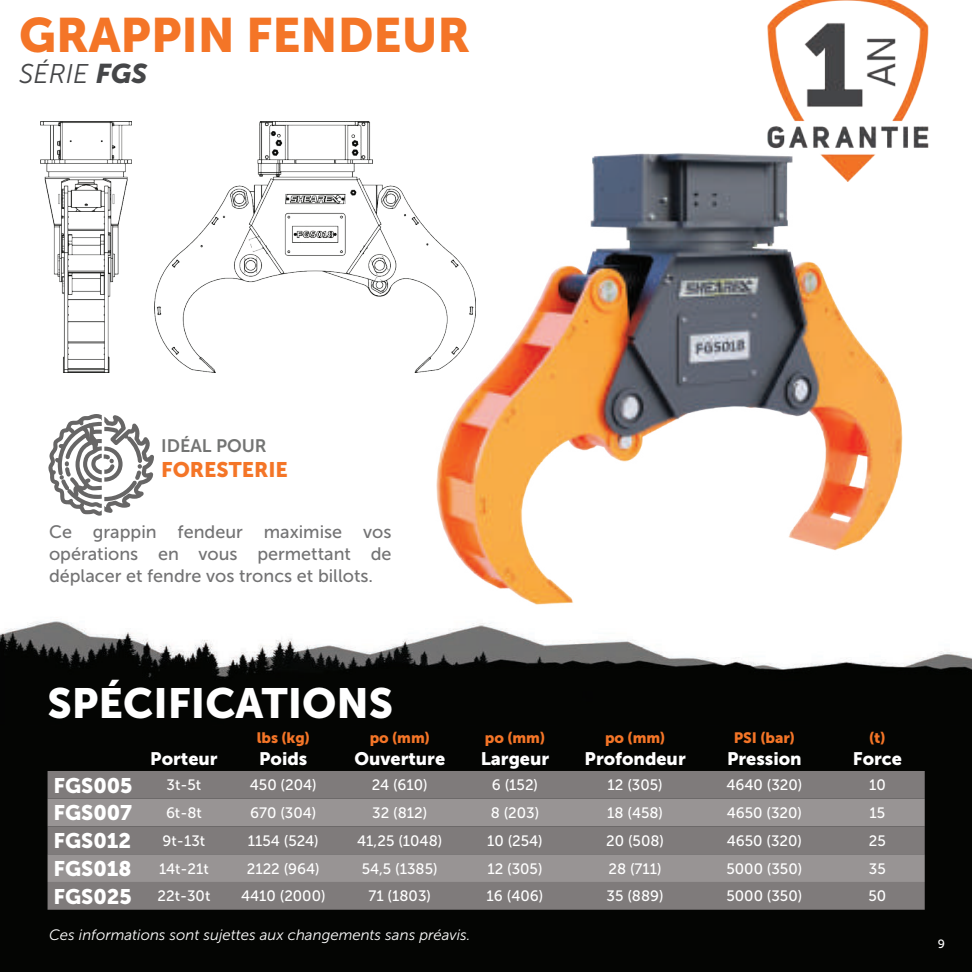
<style>
.page{position:relative;width:972px;height:972px;background:#fff}
.page>*{position:absolute;margin:0;border:0;box-sizing:border-box;transform-origin:0 0}
.t1{font:48px "Museo Sans 900";color:#f47527}
.t2{font:42px "Museo Sans 900";color:#fff}
.t3{font:italic 27px "Museo Sans 300";color:#454648}
.t4{font:21px "Museo Sans 900";color:#fff}
.t5{font:21px "Museo Sans 900";color:#f47527}
.t6{font:18px/21.6px "Museo Sans 500";color:#737374;text-align:justify}
.t7{font:18px "Museo Sans 900";color:#fff}
.t8{font:18px "Museo Sans 700";color:#737473}
.t9{font:15px "Museo Sans 500";color:#fff}
.t10{font:italic 15px "Museo Sans 300";color:#fff}
.t11{font:15px "Museo Sans 900";color:#f47527}
.t12{font:12px "Museo Sans 500";color:#fff}
.s1{font-family:"Museo Sans 900"}
.s2{font-family:"Museo Sans 900";font-size:21px}
</style>
<div class="page">
<div style="left:0;top:622px;width:972px;height:350px;background:#040503"></div>
<img style="left:0;top:372px;width:972px;height:306px">
<img style="left:432px;top:153px;width:480px;height:460px">
<img style="left:154px;top:121px;width:322px;height:251px">
<img style="left:40px;top:121px;width:92px;height:251px">
<svg style="left:48px;top:414px;width:106px;height:102px"></svg>
<div style="left:48px;top:771px;width:877px;height:139px;background:#7f7b7b"></div>
<svg style="left:48px;top:799px;width:877px;height:83px;background:#8e8a8a"></svg>
<img style="left:755px;top:0;width:174px;height:181px">
<h1 class="t1" style="left:19px;top:8px;width:453px">GRAPPIN FENDEUR</h1>
<h3 class="t3" style="left:19px;top:59px;width:130px">SÉRIE <span class="s1">FGS</span></h3>
<p class="t8" style="left:161px;top:436px;width:107px">IDÉAL POUR</p>
<h3 class="t5" style="left:161px;top:458px;width:128px">FORESTERIE</h3>
<p class="t6" style="left:49px;top:521px;width:344px">Ce grappin fendeur maximise vos opérations en vous permettant de déplacer et fendre vos troncs et billots.</p>
<h2 class="t2" style="left:48px;top:680px;width:347px">SPÉCIFICATIONS</h2>
<p class="t7" style="left:150px;top:748px;width:69px">Porteur</p>
<p class="t11" style="left:257px;top:730px;width:55px">lbs (kg)</p>
<p class="t7" style="left:259px;top:748px;width:50px">Poids</p>
<p class="t11" style="left:370px;top:730px;width:62px">po (mm)</p>
<p class="t7" style="left:354px;top:748px;width:92px">Ouverture</p>
<p class="t11" style="left:485px;top:730px;width:62px">po (mm)</p>
<p class="t7" style="left:481px;top:748px;width:70px">Largeur</p>
<p class="t11" style="left:605px;top:730px;width:62px">po (mm)</p>
<p class="t7" style="left:585px;top:748px;width:103px">Profondeur</p>
<p class="t11" style="left:734px;top:730px;width:63px">PSI (bar)</p>
<p class="t7" style="left:727px;top:748px;width:76px">Pression</p>
<p class="t11" style="left:869px;top:730px;width:18px">(t)</p>
<p class="t7" style="left:853px;top:748px;width:51px">Force</p>
<h3 class="t4" style="left:54px;top:773px;width:81px">FGS005</h3>
<p class="t9" style="left:167px;top:777px;width:36px">3t-5t</p>
<p class="t9" style="left:250px;top:777px;width:68px">450 (204)</p>
<p class="t9" style="left:372px;top:777px;width:58px">24 (610)</p>
<p class="t9" style="left:492px;top:777px;width:48px">6 (152)</p>
<p class="t9" style="left:608px;top:777px;width:57px">12 (305)</p>
<p class="t9" style="left:726px;top:777px;width:77px">4640 (320)</p>
<p class="t9" style="left:869px;top:777px;width:18px">10</p>
<h3 class="t4" style="left:54px;top:801px;width:80px">FGS007</h3>
<p class="t9" style="left:166px;top:805px;width:37px">6t-8t</p>
<p class="t9" style="left:250px;top:805px;width:68px">670 (304)</p>
<p class="t9" style="left:372px;top:805px;width:57px">32 (812)</p>
<p class="t9" style="left:491px;top:805px;width:50px">8 (203)</p>
<p class="t9" style="left:607px;top:805px;width:57px">18 (458)</p>
<p class="t9" style="left:727px;top:805px;width:77px">4650 (320)</p>
<p class="t9" style="left:870px;top:805px;width:17px">15</p>
<h3 class="t4" style="left:54px;top:829px;width:79px">FGS012</h3>
<p class="t9" style="left:163px;top:833px;width:44px">9t-13t</p>
<p class="t9" style="left:248px;top:833px;width:72px">1154 (524)</p>
<p class="t9" style="left:357px;top:833px;width:87px">41,25 (1048)</p>
<p class="t9" style="left:487px;top:833px;width:57px">10 (254)</p>
<p class="t9" style="left:606px;top:833px;width:59px">20 (508)</p>
<p class="t9" style="left:727px;top:833px;width:77px">4650 (320)</p>
<p class="t9" style="left:869px;top:833px;width:19px">25</p>
<h3 class="t4" style="left:54px;top:857px;width:80px">FGS018</h3>
<p class="t9" style="left:159px;top:860px;width:51px">14t-21t</p>
<p class="t9" style="left:247px;top:860px;width:75px">2122 (964)</p>
<p class="t9" style="left:362px;top:860px;width:77px">54,5 (1385)</p>
<p class="t9" style="left:487px;top:860px;width:57px">12 (305)</p>
<p class="t9" style="left:609px;top:860px;width:55px">28 (711)</p>
<p class="t9" style="left:726px;top:860px;width:77px">5000 (350)</p>
<p class="t9" style="left:869px;top:860px;width:18px">35</p>
<p class="t9" style="left:54px;top:888px;width:158px"><span class="s2">FGS025</span> 22t-30t</p>
<p class="t9" style="left:241px;top:888px;width:86px">4410 (2000)</p>
<p class="t9" style="left:369px;top:888px;width:64px">71 (1803)</p>
<p class="t9" style="left:487px;top:888px;width:58px">16 (406)</p>
<p class="t9" style="left:607px;top:888px;width:59px">35 (889)</p>
<p class="t9" style="left:726px;top:888px;width:77px">5000 (350)</p>
<p class="t9" style="left:869px;top:888px;width:19px">50</p>
<p class="t10" style="left:49px;top:927px;width:423px">Ces informations sont sujettes aux changements sans préavis.</p>
<p class="t12" style="left:938px;top:938px;width:9px">9</p>
</div>
